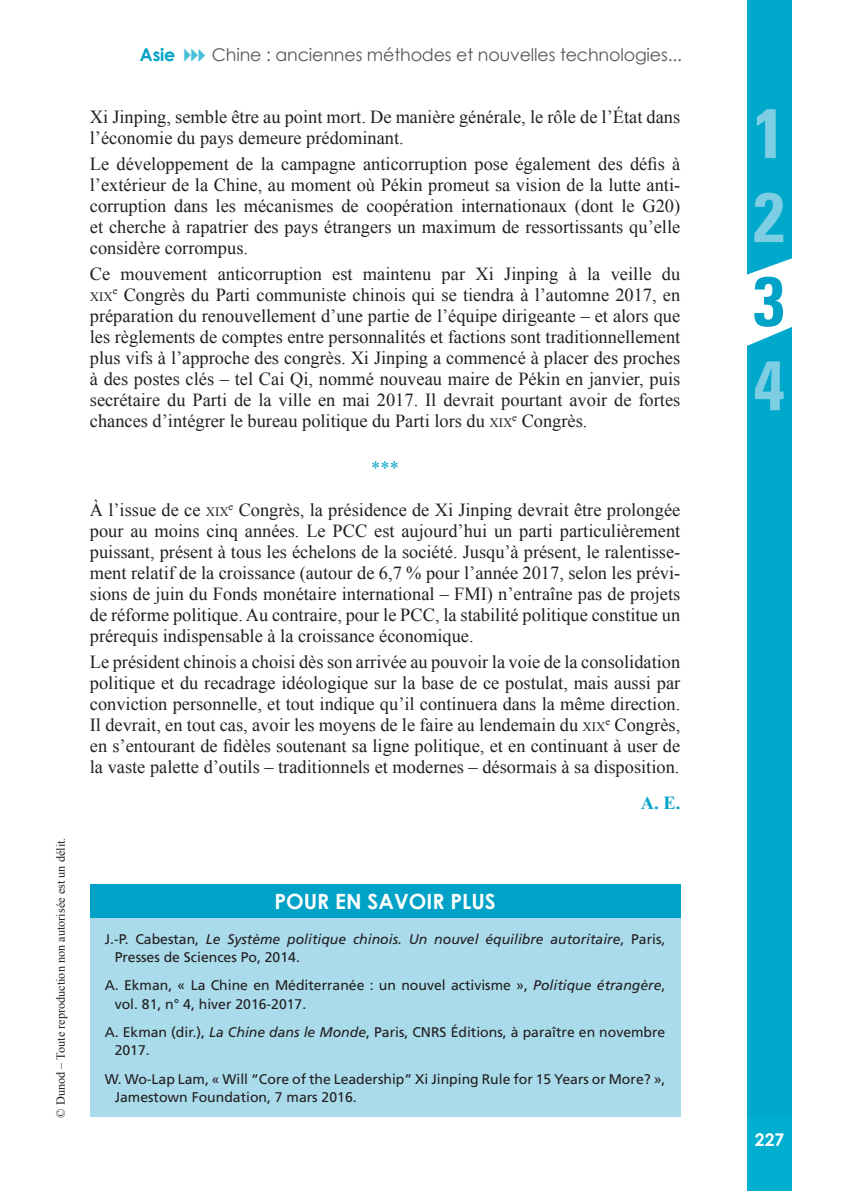
<style>
.page{position:relative;width:843px;height:1191px;background:#fff}
.page>*{position:absolute;margin:0;border:0;box-sizing:border-box;transform-origin:0 0}
.t1{font:700 condensed 70px/84px "Univers LT Std";color:#7dcde3}
.t2{font:700 condensed 70px "Univers LT Std";color:#00a2c7}
.t3{font:700 21px "Century Gothic";color:#fff}
.t4{font:18.38px/21px "Times New Roman";color:#231f20;text-align:justify}
.t5{font:700 18.38px "Times New Roman";color:#00a2c7}
.t6{font:18.38px "Times New Roman";color:#00a2c7}
.t7{font:17.5px "Century Gothic";letter-spacing:-.01em;color:#57585a}
.t8{font:700 17.5px "Century Gothic";color:#fff}
.t9{font:14px/18.4px "Frutiger LT Std";color:#231f20}
.t10{font:italic 14px/18.4px "Frutiger LT Std";color:#231f20}
.t11{font:12.78px "Times New Roman";color:#231f20}
.t12{font:12.25px "Times New Roman";color:#231f20}
.s1{font-weight:700;color:#00a2c7}
.s2{color:#4abfda}
.s3{font-size:12.78px}
.s4{font-style:normal}
.s5{font-style:italic}
</style>
<div class="page">
<div style="left:747px;top:1116px;width:45px;height:74px;background:#00afd0"></div>
<div style="left:747px;top:0;width:45px;height:1116px;background:#00a8cc"></div>
<svg style="left:747px;top:258px;width:45px;height:88px"></svg>
<div style="left:90px;top:883px;width:590px;height:35px;background:#00a2c7"></div>
<div style="left:90px;top:918px;width:590px;height:198px;background:#a9dbeb"></div>
<p class="t12" style="left:53px;top:1117px;width:281px;rotate:-90deg">© Dunod – Toute reproduction non autorisée est un délit.</p>
<p class="t7" style="left:140px;top:42px;width:543px"><span class="s1">ASIE</span> <span class="s2">✔</span>Chine : anciennes méthodes et nouvelles technologies...</p>
<p class="t4" style="left:90px;top:105px;width:592px">Xi Jinping, semble être au point mort. De manière générale, le rôle de l’État dans l’économie du pays demeure prédominant.</p>
<p class="t4" style="left:90px;top:152px;width:592px">Le développement de la campagne anticorruption pose également des défis à l’extérieur de la Chine, au moment où Pékin promeut sa vision de la lutte anti&shy;corruption dans les mécanismes de coopération internationaux (dont le G20) et cherche à rapatrier des pays étrangers un maximum de ressortissants qu’elle considère corrompus.</p>
<p class="t4" style="left:90px;top:262px;width:592px">Ce mouvement anticorruption est maintenu par Xi Jinping à la veille du</p>
<p class="t11" style="left:90px;top:287px;width:24px">XIX</p>
<p class="t4" style="left:90px;top:283px;width:592px;text-indent:23px"><sup>e</sup> Congrès du Parti communiste chinois qui se tiendra à l’automne 2017, en préparation du renouvellement d’une partie de l’équipe dirigeante – et alors que les règlements de comptes entre personnalités et factions sont traditionnellement plus vifs à l’approche des congrès. Xi Jinping a commencé à placer des proches à des postes clés – tel Cai Qi, nommé nouveau maire de Pékin en janvier, puis secrétaire du Parti de la ville en mai 2017. Il devrait pourtant avoir de fortes chances d’intégrer le bureau politique du Parti lors du <span class="s3">XIX</span><sup>e</sup> Congrès.</p>
<p class="t6" style="left:371px;top:455px;width:29px">***</p>
<p class="t4" style="left:90px;top:498px;width:592px">À l’issue de ce <span class="s3">XIX</span><sup>e</sup> Congrès, la présidence de Xi Jinping devrait être prolongée pour au moins cinq années. Le PCC est aujourd’hui un parti particulièrement puissant, présent à tous les échelons de la société. Jusqu’à présent, le ralentisse&shy;ment relatif de la croissance (autour de 6,7 % pour l’année 2017, selon les prévi&shy;sions de juin du Fonds monétaire international – FMI) n’entraîne pas de projets de réforme politique. Au contraire, pour le PCC, la stabilité politique constitue un prérequis indispensable à la croissance économique.</p>
<p class="t4" style="left:90px;top:650px;width:592px">Le président chinois a choisi dès son arrivée au pouvoir la voie de la consolidation politique et du recadrage idéologique sur la base de ce postulat, mais aussi par conviction personnelle, et tout indique qu’il continuera dans la même direction.<br>Il devrait, en tout cas, avoir les moyens de le faire au lendemain du <span class="s3">XIX</span><sup>e</sup> Congrès, en s’entourant de fidèles soutenant sa ligne politique, et en continuant à user de la vaste palette d’outils – traditionnels et modernes – désormais à sa disposition.</p>
<p class="t5" style="left:641px;top:789px;width:41px">A. E.</p>
<p class="t3" style="left:274px;top:885px;width:27px">POUR</p>
<p class="t3" style="left:335px;top:885px;width:127px">EN SAVOIR PLUS</p>
<p class="t10" style="left:115px;top:929px;width:552px;text-indent:-10px"><span class="s4">J.-P. Cabestan,</span> Le Système politique chinois. Un nouvel équilibre autoritaire<span class="s4">, Paris,<br>Presses de Sciences Po, 2014.</span></p>
<p class="t9" style="left:115px;top:976px;width:552px;text-indent:-10px">A. Ekman, « La Chine en Méditerranée : un nouvel activisme », <span class="s5">Politique étrangère</span>, vol. 81, n° 4, hiver 2016-2017.</p>
<p class="t9" style="left:115px;top:1022px;width:552px;text-indent:-10px">A. Ekman (dir.), <span class="s5">La Chine dans le Monde</span>, Paris, CNRS Éditions, à paraître en novembre<br>2017.</p>
<p class="t9" style="left:115px;top:1069px;width:552px;text-indent:-10px">W. Wo-Lap Lam, « Will “Core of the Leadership” Xi Jinping Rule for 15 Years or More? »,<br>Jamestown Foundation, 7 mars 2016.</p>
<h1 class="t1" style="left:753px;top:91px;width:33px">1<br>2</h1>
<h1 class="t2" style="left:753px;top:258px;width:33px">3</h1>
<h1 class="t1" style="left:753px;top:343px;width:33px">4</h1>
<p class="t8" style="left:755px;top:1125px;width:31px">227</p>
</div>
